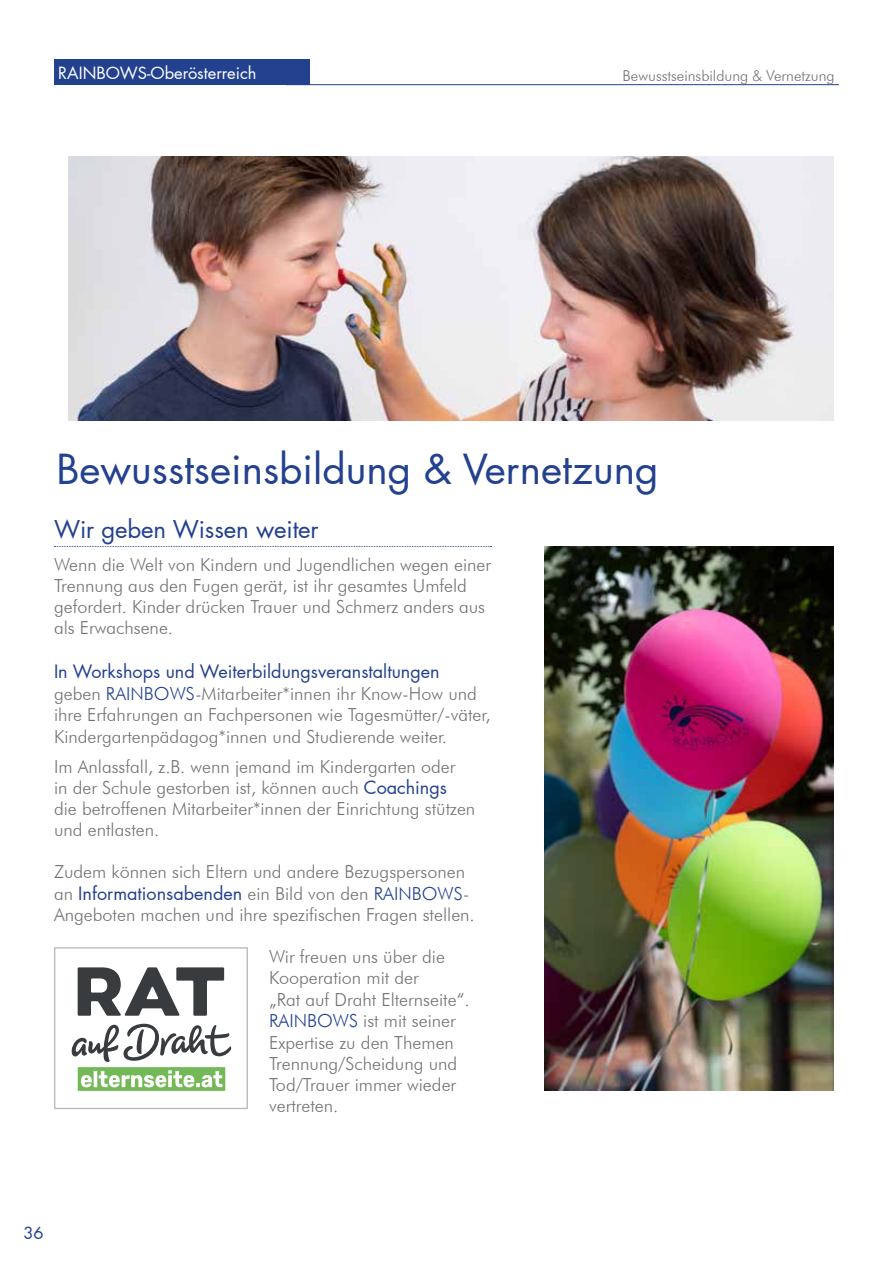
<style>
.page{position:relative;width:893px;height:1263px;background:#fff}
.page>*{position:absolute;margin:0;border:0;box-sizing:border-box;transform-origin:0 0}
.t1{font:40.5px "Futura LT Pro";color:#23418e}
.t2{font:24px "Futura LT Pro";letter-spacing:-.005em;color:#23418e}
.t3{font:300 18px/21.3px "Futura BT";color:#747373}
.t4{font:18px "Futura LT Pro";color:#23418e}
.t5{font:16.5px "Futura LT Pro";color:#fff}
.t6{font:16.5px "Futura LT Pro";color:#23418e}
.t7{font:300 15px "Futura BT";color:#747373}
.s1{color:#23418e}
.s2{font-family:"Futura LT Pro";font-weight:400;color:#23418e}
.s3{font-family:"Futura BT";font-weight:300;color:#747373}
.s4{font-family:"Futura BT";font-weight:300}
</style>
<div class="page">
<div style="left:54px;top:59px;width:255px;height:26px;background:#23418e"></div>
<hr style="left:286px;top:84px;width:553px;height:1px;background:#23418e">
<svg style="left:54px;top:546px;width:438px;height:1px"></svg>
<img style="left:68px;top:156px;width:765px;height:264px">
<div style="left:78px;top:1067px;width:147px;height:24px;background:#74b958"></div>
<svg style="left:81px;top:1070px;width:141px;height:17px"></svg>
<svg style="left:72px;top:1023px;width:159px;height:39px"></svg>
<svg style="left:78px;top:967px;width:146px;height:49px"></svg>
<div style="left:54px;top:947px;width:194px;height:162px;border:1px solid #b4b8bf"></div>
<img style="left:544px;top:546px;width:289px;height:545px">
<p class="t5" style="left:58px;top:62px;width:200px">RAINBOWS-Oberösterreich</p>
<p class="t7" style="left:623px;top:66px;width:214px">Bewusstseinsbildung &amp; Vernetzung</p>
<h1 class="t1" style="left:56px;top:441px;width:604px">Bewusstseinsbildung &amp; Vernetzung</h1>
<h2 class="t2" style="left:54px;top:512px;width:266px">Wir geben Wissen weiter</h2>
<p class="t3" style="left:54px;top:554px;width:439px">Wenn die Welt von Kindern und Jugendlichen wegen einer Trennung aus den Fugen gerät, ist ihr gesamtes Umfeld gefordert. Kinder drücken Trauer und Schmerz anders aus als Erwachsene.</p>
<p class="t4" style="left:54px;top:659px;width:387px">In Workshops und Weiterbildungsveranstaltungen</p>
<p class="t3" style="left:54px;top:682px;width:438px;line-height:21.8px">geben <span class="s1">RAINBOWS</span>-Mitarbeiter*innen ihr Know-How und ihre Erfahrungen an Fachpersonen wie Tagesmütter/-väter,<br>Kindergartenpädagog*innen und Studierende weiter.</p>
<p class="t3" style="left:54px;top:755px;width:423px">Im Anlassfall, z.B. wenn jemand im Kindergarten oder<br>in der Schule gestorben ist, können auch <span class="s2">Coachings<br></span>die betroffenen Mitarbeiter*innen der Einrichtung stützen und entlasten.</p>
<p class="t3" style="left:54px;top:861px;width:413px">Zudem können sich Eltern und andere Bezugspersonen</p>
<p class="t4" style="left:54px;top:881px;width:417px"><span class="s3">an</span> Informationsabenden <span class="s3">ein Bild von den</span> <span class="s4">RAINBOWS</span><span class="s3">-</span></p>
<p class="t3" style="left:54px;top:904px;width:422px">Angeboten machen und ihre spezifischen Fragen stellen.</p>
<p class="t3" style="left:269px;top:946px;width:202px">Wir freuen uns über die<br>Kooperation mit der<br>„Rat auf Draht Elternseite“.<br><span class="s1">RAINBOWS</span> ist mit seiner<br>Expertise zu den Themen<br>Trennung/Scheidung und<br>Tod/Trauer immer wieder vertreten.</p>
<p class="t6" style="left:23px;top:1222px;width:22px">36</p>
</div>
